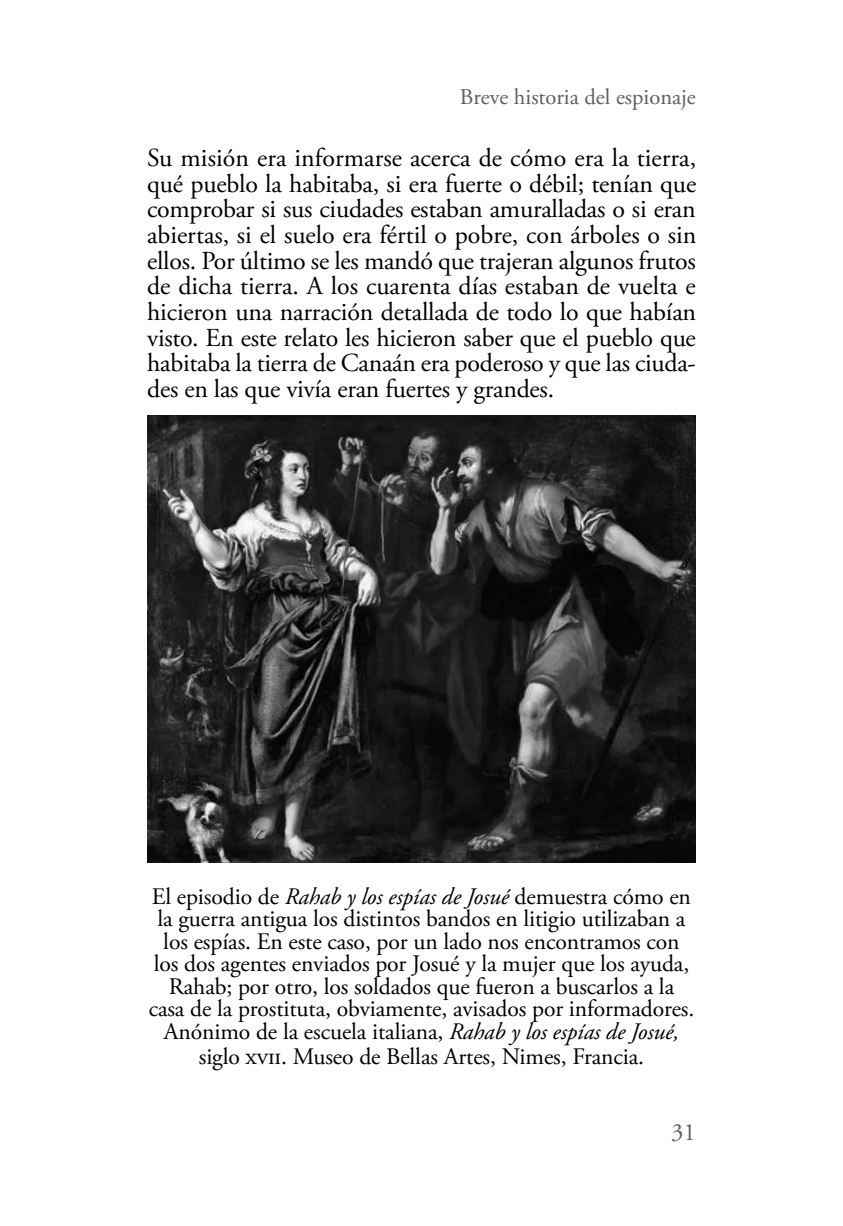
<style>
.page{position:relative;width:843px;height:1226px;background:#fff}
.page>*{position:absolute;margin:0;border:0;box-sizing:border-box;transform-origin:0 0}
.t1{font:25.88px/25.7px "Adobe Garamond Pro";letter-spacing:-.01em;color:#000;text-align:justify}
.t2{font:24.75px "Adobe Garamond Pro";color:#5f5f5f}
.t3{font:23.62px/22.5px "Adobe Garamond Pro";letter-spacing:-.005em;color:#000;text-align:center}
.t4{font:22.5px "Adobe Garamond Pro";color:#5f5f5f}
.s1{font-style:italic}
</style>
<div class="page">
<img style="left:147px;top:416px;width:549px;height:446px">
<p class="t4" style="left:460px;top:83px;width:238px">Breve historia del espionaje</p>
<p class="t1" style="left:147px;top:146px;width:550px">Su misión era informarse acerca de cómo era la tierra, qué pueblo la habitaba, si era fuerte o débil; tenían que comprobar si sus ciudades estaban amuralladas o si eran abiertas, si el suelo era fértil o pobre, con árboles o sin ellos. Por último se les mandó que trajeran algunos frutos de dicha tierra. A los cuarenta días estaban de vuelta e hicieron una narración detallada de todo lo que habían visto. En este relato les hicieron saber que el pueblo que habitaba la tierra de Canaán era poderoso y que las ciuda&shy;des en las que vivía eran fuertes y grandes.</p>
<p class="t3" style="left:149px;top:885px;width:547px">El episodio de <span class="s1">Rahab y los espías de Josué</span> demuestra cómo en la guerra antigua los distintos bandos en litigio utilizaban a los espías. En este caso, por un lado nos encontramos con los dos agentes enviados por Josué y la mujer que los ayuda, Rahab; por otro, los soldados que fueron a buscarlos a la casa de la prostituta, obviamente, avisados por informadores.<br>Anónimo de la escuela italiana, <span class="s1">Rahab y los espías de Josué,</span></p>
<p class="t3" style="left:199px;top:1046px;width:447px">siglo xvii. Museo de Bellas Artes, Nimes, Francia.</p>
<p class="t2" style="left:671px;top:1117px;width:26px">31</p>
</div>
